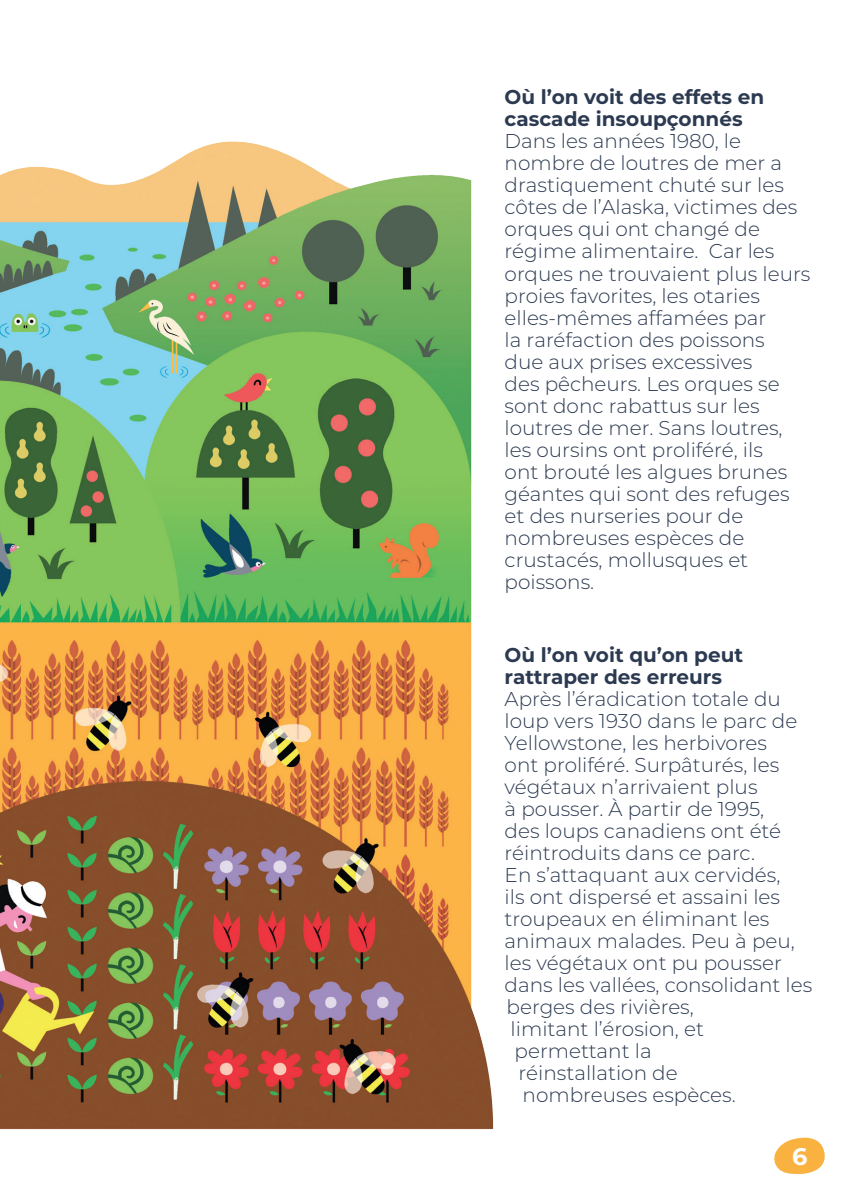
<style>
.page{position:relative;width:842px;height:1191px;background:#fff}
.page>*{position:absolute;margin:0;border:0;box-sizing:border-box;transform-origin:0 0}
.t1{font:700 24px "Montserrat";color:#fff}
.t2{font:300 20px/22px "Montserrat";color:#2c3a51}
.t3{font:700 20px/22px "Montserrat";color:#2c3a51}
</style>
<div class="page">
<img style="left:0;top:141px;width:494px;height:989px">
<svg style="left:774px;top:1137px;width:51px;height:37px"></svg>
<p class="t3" style="left:505px;top:85px;width:261px">Où l’on voit des effets en cascade insoupçonnés</p>
<p class="t2" style="left:505px;top:130px;width:307px">Dans les années 1980, le nombre de loutres de mer a drastiquement chuté sur les côtes de l’Alaska, victimes des orques qui ont changé de régime alimentaire. Car les orques ne trouvaient plus leurs proies favorites, les otaries elles-mêmes affamées par<br>la raréfaction des poissons<br>due aux prises excessives<br>des pêcheurs. Les orques se sont donc rabattus sur les loutres de mer. Sans loutres, les oursins ont proliféré, ils<br>ont brouté les algues brunes géantes qui sont des refuges et des nurseries pour de nombreuses espèces de crustacés, mollusques et poissons.</p>
<p class="t3" style="left:505px;top:642px;width:240px">Où l’on voit qu’on peut rattraper des erreurs</p>
<p class="t2" style="left:505px;top:687px;width:278px">Après l’éradication totale du</p>
<p class="t2" style="left:505px;top:709px;width:294px">loup vers 1930 dans le parc de</p>
<p class="t2" style="left:505px;top:731px;width:264px">Yellowstone, les herbivores</p>
<p class="t2" style="left:505px;top:753px;width:276px">ont proliféré. Surpâturés, les</p>
<p class="t2" style="left:505px;top:775px;width:254px">végétaux n’arrivaient plus</p>
<p class="t2" style="left:505px;top:797px;width:261px">à pousser. À partir de 1995,</p>
<p class="t2" style="left:505px;top:819px;width:278px">des loups canadiens ont été</p>
<p class="t2" style="left:505px;top:841px;width:252px">réintroduits dans ce parc.</p>
<p class="t2" style="left:505px;top:863px;width:277px">En s’attaquant aux cervidés,</p>
<p class="t2" style="left:505px;top:885px;width:277px">ils ont dispersé et assaini les</p>
<p class="t2" style="left:505px;top:907px;width:266px">troupeaux en éliminant les</p>
<p class="t2" style="left:505px;top:929px;width:292px">animaux malades. Peu à peu,</p>
<p class="t2" style="left:505px;top:951px;width:279px">les végétaux ont pu pousser</p>
<p class="t2" style="left:505px;top:973px;width:309px">dans les vallées, consolidant les</p>
<p class="t2" style="left:507px;top:995px;width:189px">berges des rivières,</p>
<p class="t2" style="left:511px;top:1017px;width:195px">limitant l’érosion, et</p>
<p class="t2" style="left:515px;top:1039px;width:139px">permettant la</p>
<p class="t2" style="left:519px;top:1061px;width:161px">réinstallation de</p>
<p class="t2" style="left:523px;top:1083px;width:215px">nombreuses espèces.</p>
<p class="t1" style="left:792px;top:1138px;width:17px">6</p>
</div>
